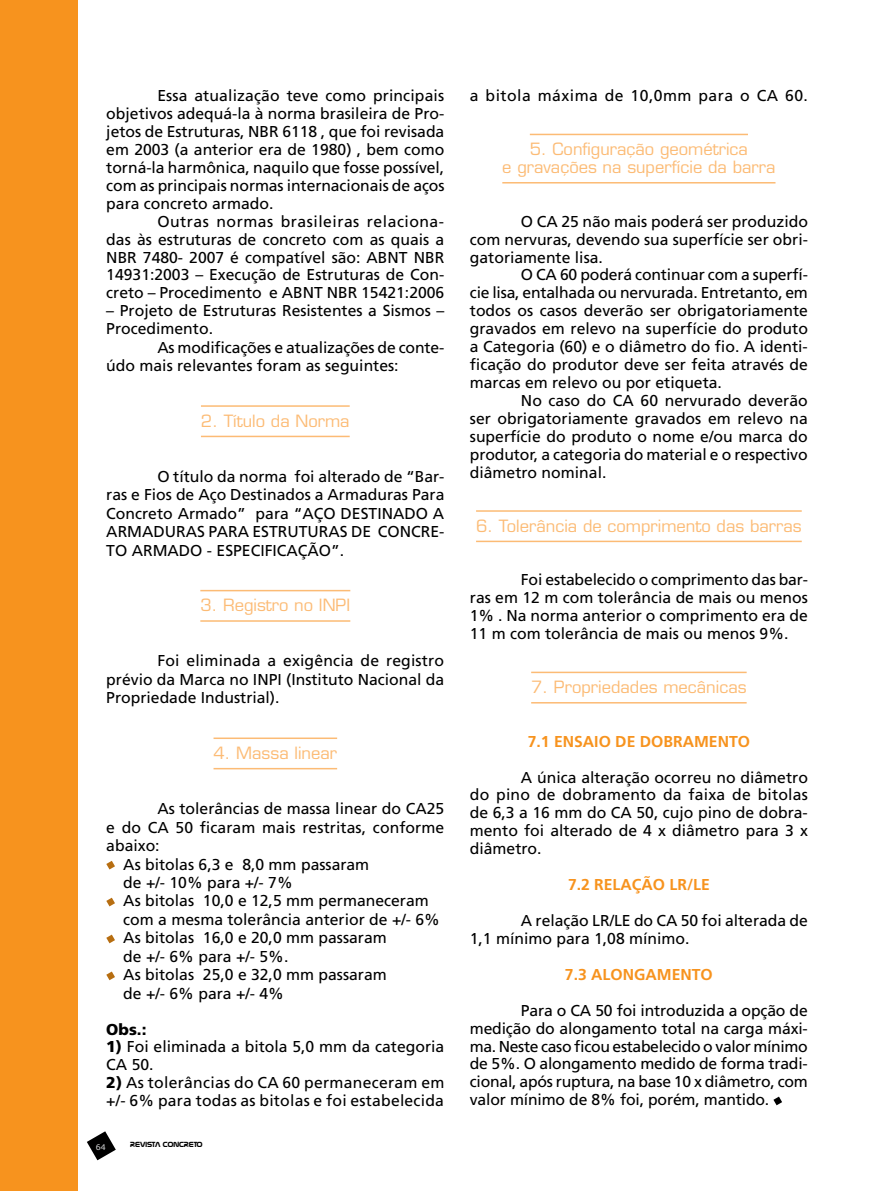
<style>
.page{position:relative;width:893px;height:1191px;background:#fff}
.page>*{position:absolute;margin:0;border:0;box-sizing:border-box;transform-origin:0 0}
.t1{font:16.5px/17.9px "Euromode";color:#fcbb75;text-align:center}
.t2{font:15.75px/17.9px "Frutiger";color:#000;text-align:justify}
.t3{font:700 15.75px "Frutiger";color:#f7931e}
.t4{font:15.75px "Frutiger";letter-spacing:.03em;color:#000}
.t5{font:900 15.75px "Frutiger";color:#000}
.t6{font:8.7px "Nasalization";color:#000}
.t7{font:7.8px "Verdana";color:#dcddde}
.s1{font-weight:900}
</style>
<div class="page">
<div style="left:0;top:0;width:77px;height:1191px;background:#f7931e"></div>
<svg style="left:87px;top:1131px;width:29px;height:29px"></svg>
<hr style="left:201px;top:405px;width:149px;height:2px;background:#fcbb75">
<hr style="left:201px;top:436px;width:149px;height:1px;background:#fcbb75">
<hr style="left:200px;top:590px;width:150px;height:1px;background:#fcbb75">
<hr style="left:200px;top:620px;width:150px;height:2px;background:#fcbb75">
<hr style="left:214px;top:737px;width:123px;height:2px;background:#fcbb75">
<hr style="left:214px;top:768px;width:123px;height:1px;background:#fcbb75">
<svg style="left:106px;top:860px;width:9px;height:9px"></svg>
<svg style="left:106px;top:897px;width:9px;height:9px"></svg>
<svg style="left:106px;top:934px;width:9px;height:9px"></svg>
<svg style="left:106px;top:971px;width:9px;height:9px"></svg>
<hr style="left:530px;top:134px;width:218px;height:1px;background:#fcbb75">
<hr style="left:502px;top:182px;width:273px;height:1px;background:#fcbb75">
<hr style="left:476px;top:510px;width:326px;height:2px;background:#fcbb75">
<hr style="left:476px;top:540px;width:326px;height:2px;background:#fcbb75">
<hr style="left:531px;top:671px;width:216px;height:2px;background:#fcbb75">
<hr style="left:531px;top:702px;width:216px;height:1px;background:#fcbb75">
<svg style="left:773px;top:1096px;width:9px;height:9px"></svg>
<p class="t2" style="left:106px;top:87px;width:340px;text-indent:51px">Essa atualização teve como principais objetivos adequá-la à norma brasileira de Pro&shy;jetos de Estruturas, NBR 6118 , que foi revisada em 2003 (a anterior era de 1980) , bem como torná-la harmônica, naquilo que fosse possível, com as principais normas internacionais de aços para concreto armado.</p>
<p class="t2" style="left:106px;top:212px;width:340px;text-indent:51px">Outras normas brasileiras relaciona&shy;das às estruturas de concreto com as quais a NBR 7480- 2007 é compatível são: ABNT NBR 14931:2003 – Execução de Estruturas de Con&shy;creto – Procedimento e ABNT NBR 15421:2006</p>
<p class="t2" style="left:106px;top:302px;width:340px">– Projeto de Estruturas Resistentes a Sismos –<br>Procedimento.</p>
<p class="t2" style="left:106px;top:338px;width:340px;line-height:18.5px;text-indent:51px">As modificações e atualizações de conte&shy;údo mais relevantes foram as seguintes:</p>
<p class="t1" style="left:201px;top:411px;width:150px">2. Título da Norma</p>
<p class="t2" style="left:106px;top:467px;width:340px;line-height:18.5px;text-indent:51px">O título da norma foi alterado de “Bar&shy;ras e Fios de Aço Destinados a Armaduras Para Concreto Armado” para “AÇO DESTINADO A ARMADURAS PARA ESTRUTURAS DE CONCRE-TO ARMADO - ESPECIFICAÇÃO”.</p>
<p class="t1" style="left:200px;top:596px;width:151px">3. Registro no INPI</p>
<p class="t2" style="left:106px;top:652px;width:340px;line-height:18.5px;text-indent:51px">Foi eliminada a exigência de registro prévio da Marca no INPI (Instituto Nacional da Propriedade Industrial).</p>
<p class="t1" style="left:214px;top:743px;width:125px">4. Massa linear</p>
<p class="t2" style="left:157px;top:800px;width:289px">As tolerâncias de massa linear do CA25</p>
<p class="t2" style="left:106px;top:818px;width:340px">e do CA 50 ficaram mais restritas, conforme</p>
<p class="t2" style="left:106px;top:836px;width:55px">abaixo:</p>
<p class="t2" style="left:123px;top:855px;width:247px">As bitolas 6,3 e 8,0 mm passaram</p>
<p class="t2" style="left:123px;top:873px;width:171px">de +/- 10% para +/- 7%</p>
<p class="t2" style="left:123px;top:892px;width:307px">As bitolas 10,0 e 12,5 mm permaneceram</p>
<p class="t2" style="left:123px;top:910px;width:318px">com a mesma tolerância anterior de +/- 6%</p>
<p class="t2" style="left:123px;top:929px;width:265px">As bitolas 16,0 e 20,0 mm passaram</p>
<p class="t2" style="left:123px;top:947px;width:167px">de +/- 6% para +/- 5%.</p>
<p class="t2" style="left:123px;top:966px;width:265px">As bitolas 25,0 e 32,0 mm passaram</p>
<p class="t2" style="left:123px;top:984px;width:162px">de +/- 6% para +/- 4%</p>
<p class="t5" style="left:106px;top:1019px;width:42px">Obs.:</p>
<p class="t2" style="left:106px;top:1038px;width:340px"><span class="s1">1)</span> Foi eliminada a bitola 5,0 mm da categoria<br>CA 50.</p>
<p class="t2" style="left:106px;top:1074px;width:340px"><span class="s1">2)</span> As tolerâncias do CA 60 permaneceram em +/- 6% para todas as bitolas e foi estabelecida</p>
<p class="t7" style="left:96px;top:1141px;width:11px">64</p>
<p class="t6" style="left:130px;top:1140px;width:74px">REVISTA CONCRETo</p>
<p class="t4" style="left:470px;top:86px;width:340px">a bitola máxima de 10,0mm para o CA 60.</p>
<p class="t1" style="left:502px;top:140px;width:275px">5. Configuração geométrica<br>e gravações na superfície da barra</p>
<p class="t2" style="left:470px;top:212px;width:340px;text-indent:51px">O CA 25 não mais poderá ser produzido com nervuras, devendo sua superfície ser obri&shy;gatoriamente lisa.</p>
<p class="t2" style="left:470px;top:266px;width:340px;text-indent:51px">O CA 60 poderá continuar com a superfí&shy;cie lisa, entalhada ou nervurada. Entretanto, em todos os casos deverão ser obrigatoriamente gravados em relevo na superfície do produto a Categoria (60) e o diâmetro do fio. A identi&shy;ficação do produtor deve ser feita através de marcas em relevo ou por etiqueta.</p>
<p class="t2" style="left:470px;top:391px;width:340px;text-indent:51px">No caso do CA 60 nervurado deverão ser obrigatoriamente gravados em relevo na superfície do produto o nome e/ou marca do produtor, a categoria do material e o respectivo diâmetro nominal.</p>
<p class="t1" style="left:476px;top:516px;width:327px">6. Tolerância de comprimento das barras</p>
<p class="t2" style="left:470px;top:571px;width:340px;text-indent:51px">Foi estabelecido o comprimento das bar&shy;ras em 12 m com tolerância de mais ou menos 1% . Na norma anterior o comprimento era de 11 m com tolerância de mais ou menos 9%.</p>
<p class="t1" style="left:531px;top:678px;width:217px">7. Propriedades mecânicas</p>
<p class="t3" style="left:528px;top:732px;width:224px">7.1 ENSAIO DE DOBRAMENTO</p>
<p class="t2" style="left:470px;top:768px;width:340px;text-indent:51px">A única alteração ocorreu no diâmetro do pino de dobramento da faixa de bitolas de 6,3 a 16 mm do CA 50, cujo pino de dobra&shy;mento foi alterado de 4 x diâmetro para 3 x diâmetro.</p>
<p class="t3" style="left:568px;top:875px;width:143px">7.2 RE LAÇÃO LR/LE</p>
<p class="t2" style="left:470px;top:911px;width:340px;text-indent:51px">A relação LR/LE do CA 50 foi alterada de<br>1,1 mínimo para 1,08 mínimo.</p>
<p class="t3" style="left:565px;top:965px;width:149px">7.3 ALONGAMENTO</p>
<p class="t2" style="left:470px;top:1001px;width:339px;text-indent:51px">Para o CA 50 foi introduzida a opção de medição do alongamento total na carga máxi&shy;ma. Neste caso ficou estabelecido o valor mínimo de 5%. O alongamento medido de forma tradi&shy;cional, após ruptura, na base 10 x diâmetro, com valor mínimo de 8% foi, porém, mantido.</p>
</div>
